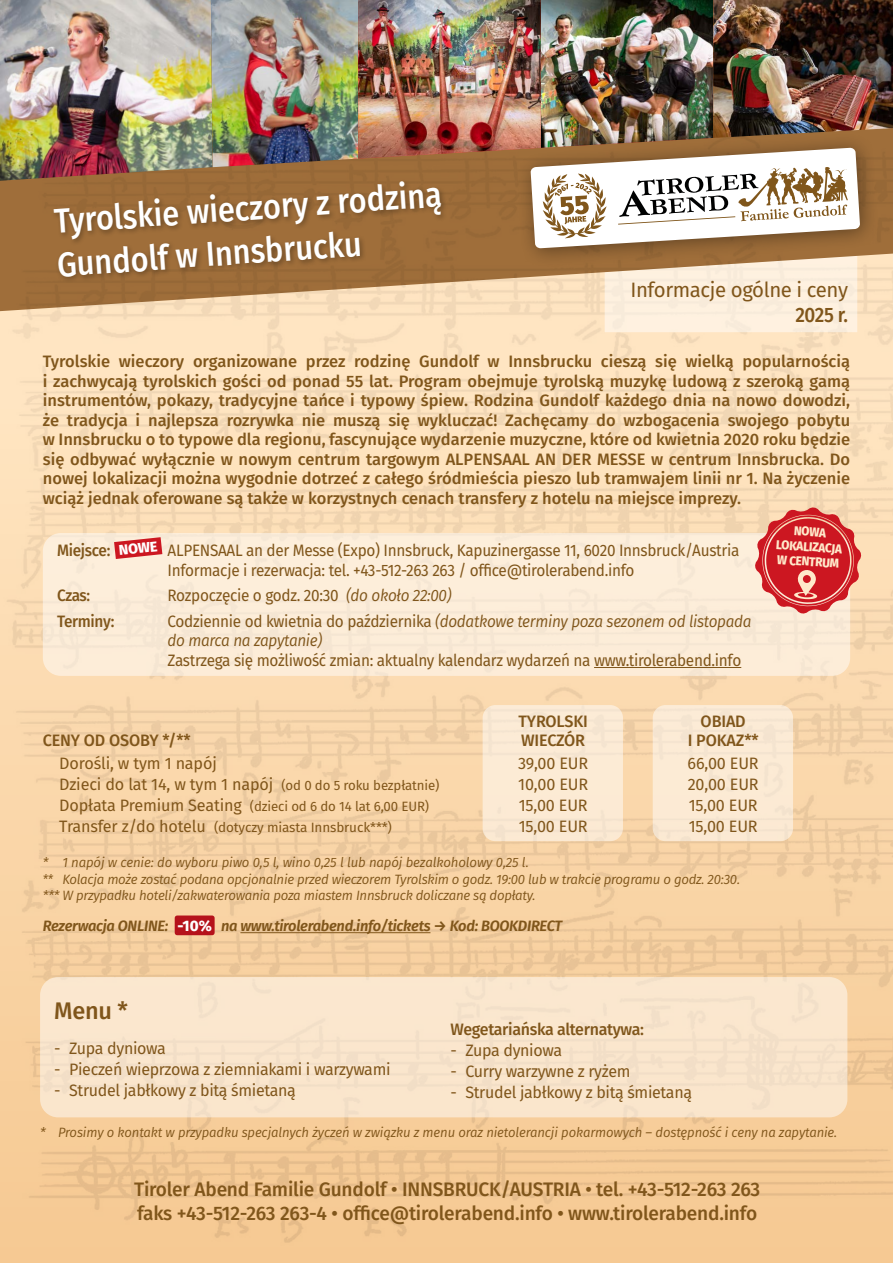
<style>
.page{position:relative;width:893px;height:1263px;background:#fff}
.page>*{position:absolute;margin:0;border:0;box-sizing:border-box;transform-origin:0 0}
.t1{font:500 34.5px/43.5px "Fira Sans";color:#fff;scale:.89 1}
.t2{font:500 24px "Fira Sans";color:#80561b}
.t3{font:20.85px "Fira Sans";letter-spacing:-.02em;color:#80561b}
.t4{font:500 20.85px "Fira Sans";color:#80561b;scale:.91 1}
.t5{font:500 19.5px/23.4px "Fira Sans";letter-spacing:-.01em;color:#80561b}
.t6{font:500 16.5px/19.5px "Fira Sans";letter-spacing:-.01em;color:#80561b;text-align:justify}
.t7{font:16.5px "Fira Sans";letter-spacing:-.02em;color:#80561b}
.t8{font:16.5px/19.5px "Fira Sans";letter-spacing:-.02em;color:#80561b;scale:.93 1}
.t9{font:italic 16.5px/19.5px "Fira Sans";letter-spacing:-.02em;color:#80561b;scale:.93 1}
.t10{font:500 16.5px "Fira Sans";letter-spacing:-.01em;color:#80561b;scale:.93 1}
.t11{font:italic 600 15px "Fira Sans";letter-spacing:-.02em;color:#80561b}
.t12{font:800 14.25px "Fira Sans";color:#fff}
.t13{font:italic 13.5px/16.2px "Fira Sans";letter-spacing:-.02em;color:#80561b}
.t14{font:13.5px "Fira Sans";letter-spacing:-.01em;color:#80561b}
.t15{font:800 12.75px/15px "Fira Sans";color:#ffe9ca;text-align:center;scale:.92 1}
.s1{font-style:italic}
.s2{font-style:normal}
.s3{font-size:13.5px}
.s4{font-size:16.5px}
.s5{font-weight:800;font-style:normal;font-size:15.15px;color:#fff}
</style>
<div class="page">
<img style="left:0;top:312px;width:893px;height:951px">
<div style="left:605px;top:312px;width:252px;height:20px;background:#fff1e0"></div>
<svg style="left:0;top:138px;width:893px;height:174px;background:#dbbe9b"></svg>
<div style="left:52px;top:179px;width:396px;height:105px;background:#000;opacity:.3"></div>
<div style="left:43px;top:533px;width:807px;height:143px;background:#fdedd8;border-radius:18px"></div>
<hr style="left:594px;top:667px;width:147px;height:1px;background:#80561b">
<svg style="left:114px;top:537px;width:48px;height:22px"></svg>
<svg style="left:754px;top:506px;width:108px;height:108px;background:#dc625d"></svg>
<div style="left:483px;top:705px;width:140px;height:136px;background:#fcead4;border-radius:13px"></div>
<div style="left:653px;top:705px;width:140px;height:136px;background:#fcead4;border-radius:13px"></div>
<hr style="left:240px;top:932px;width:190px;height:1px;background:#80561b">
<div style="left:175px;top:915px;width:40px;height:20px;background:#b5121b;border-radius:3px"></div>
<div style="left:516px;top:133px;width:363px;height:135px;background:#000;opacity:.4"></div>
<img style="left:0;top:0;width:860px;height:248px">
<img style="left:358px;top:0;width:183px;height:159px">
<img style="left:713px;top:0;width:180px;height:138px">
<div style="left:40px;top:977px;width:807px;height:140px;background:#fae6cd;border-radius:18px"></div>
<h1 class="t1" style="left:53px;top:198px;width:438px;rotate:-4deg">Tyrolskie wieczory z rodziną<br>Gundolf w Innsbrucku</h1>
<p class="t3" style="left:630px;top:274px;width:219px">Informacje ogólne i ceny</p>
<p class="t4" style="left:795px;top:298px;width:59px">2025 r.</p>
<p class="t6" style="left:43px;top:351px;width:809px">Tyrolskie wieczory organizowane przez rodzinę Gundolf w Innsbrucku cieszą się wielką popularnością i zachwycają tyrolskich gości od ponad 55 lat. Program obejmuje tyrolską muzykę ludową z szeroką gamą instrumentów, pokazy, tradycyjne tańce i typowy śpiew. Rodzina Gundolf każdego dnia na nowo dowodzi, że tradycja i najlepsza rozrywka nie muszą się wykluczać! Zachęcamy do wzbogacenia swojego pobytu w Innsbrucku o to typowe dla regionu, fascynujące wydarzenie muzyczne, które od kwietnia 2020 roku będzie się odbywać wyłącznie w nowym centrum targowym ALPENSAAL AN DER MESSE w centrum Innsbrucka. Do nowej lokalizacji można wygodnie dotrzeć z całego śródmieścia pieszo lub tramwajem linii nr 1. Na życzenie wciąż jednak oferowane są także w korzystnych cenach transfery z hotelu na miejsce imprezy.</p>
<p class="t12" style="left:118px;top:538px;width:40px;rotate:-6deg">NOWE</p>
<p class="t10" style="left:57px;top:537px;width:59px">Miejsce:</p>
<p class="t8" style="left:168px;top:540px;width:616px">ALPENSAAL an der Messe (Expo) Innsbruck, Kapuzinergasse 11, 6020 Innsbruck/Austria<br>Informacje i rezerwacja: tel. +43-512-263 263 / office@tirolerabend.info</p>
<p class="t10" style="left:57px;top:582px;width:37px">Czas:</p>
<p class="t8" style="left:168px;top:585px;width:307px">Rozpoczęcie o godz. 20:30 <span class="s1">(do około 22:00)</span></p>
<p class="t10" style="left:57px;top:608px;width:63px">Terminy:</p>
<p class="t9" style="left:168px;top:611px;width:629px"><span class="s2">Codziennie od kwietnia do października</span> (dodatkowe terminy poza sezonem od listopada do marca na zapytanie)</p>
<p class="t8" style="left:168px;top:650px;width:618px">Zastrzega się możliwość zmian: aktualny kalendarz wydarzeń na www.tirolerabend.info</p>
<p class="t15" style="left:778px;top:521px;width:73px;rotate:4deg">NOWA<br>LOKALIZACJA<br>W CENTRUM</p>
<p class="t6" style="left:519px;top:710px;width:71px">TYROLSKI</p>
<p class="t6" style="left:701px;top:710px;width:47px">OBIAD</p>
<p class="t6" style="left:43px;top:730px;width:149px">CENY OD OSOBY */**</p>
<p class="t6" style="left:521px;top:730px;width:65px">WIECZÓR</p>
<p class="t6" style="left:688px;top:730px;width:72px">I POKAZ**</p>
<p class="t7" style="left:59px;top:750px;width:159px">Dorośli, w tym 1 napój</p>
<p class="t7" style="left:518px;top:750px;width:72px">39,00 EUR</p>
<p class="t7" style="left:688px;top:750px;width:73px">66,00 EUR</p>
<p class="t7" style="left:59px;top:771px;width:382px">Dzieci do lat 14, w tym 1 napój <span class="s3">(od 0 do 5 roku bezpłatnie)</span></p>
<p class="t7" style="left:518px;top:771px;width:71px">10,00 EUR</p>
<p class="t7" style="left:688px;top:771px;width:72px">20,00 EUR</p>
<p class="t14" style="left:59px;top:796px;width:371px"><span class="s4">Dopłata Premium Seating</span> (dzieci od 6 do 14 lat 6,00 EUR)</p>
<p class="t7" style="left:519px;top:792px;width:70px">15,00 EUR</p>
<p class="t7" style="left:689px;top:792px;width:70px">15,00 EUR</p>
<p class="t14" style="left:59px;top:817px;width:334px"><span class="s4">Transfer z/do hotelu</span> (dotyczy miasta Innsbruck***)</p>
<p class="t7" style="left:519px;top:813px;width:70px">15,00 EUR</p>
<p class="t7" style="left:689px;top:813px;width:70px">15,00 EUR</p>
<p class="t13" style="left:43px;top:854px;width:699px">* 1 napój w cenie: do wyboru piwo 0,5 l, wino 0,25 l lub napój bezalkoholowy 0,25 l.<br>** Kolacja może zostać podana opcjonalnie przed wieczorem Tyrolskim o godz. 19:00 lub w trakcie programu o godz. 20:30. *** W przypadku hoteli/zakwaterowania poza miastem Innsbruck doliczane są dopłaty.</p>
<p class="t11" style="left:43px;top:914px;width:521px">Rezerwacja ONLINE: <span class="s5">-10%</span> na www.tirolerabend.info/tickets → Kod: BOOKDIRECT</p>
<h2 class="t2" style="left:54px;top:991px;width:75px">Menu *</h2>
<p class="t7" style="left:54px;top:1035px;width:113px">- Zupa dyniowa</p>
<p class="t7" style="left:54px;top:1056px;width:338px">- Pieczeń wieprzowa z ziemniakami i warzywami</p>
<p class="t7" style="left:54px;top:1077px;width:243px">- Strudel jabłkowy z bitą śmietaną</p>
<p class="t6" style="left:450px;top:1019px;width:195px">Wegetariańska alternatywa:</p>
<p class="t7" style="left:450px;top:1038px;width:113px">- Zupa dyniowa</p>
<p class="t7" style="left:450px;top:1059px;width:181px">- Curry warzywne z ryżem</p>
<p class="t7" style="left:450px;top:1080px;width:243px">- Strudel jabłkowy z bitą śmietaną</p>
<p class="t13" style="left:40px;top:1124px;width:799px">* Prosimy o kontakt w przypadku specjalnych życzeń w związku z menu oraz nietolerancji pokarmowych – dostępność i ceny na zapytanie.</p>
<p class="t5" style="left:134px;top:1177px;width:628px">Tiroler Abend Familie Gundolf • INNSBRUCK/AUSTRIA • tel. +43-512-263 263 faks +43-512-263 263-4 • office@tirolerabend.info • www.tirolerabend.info</p>
</div>
